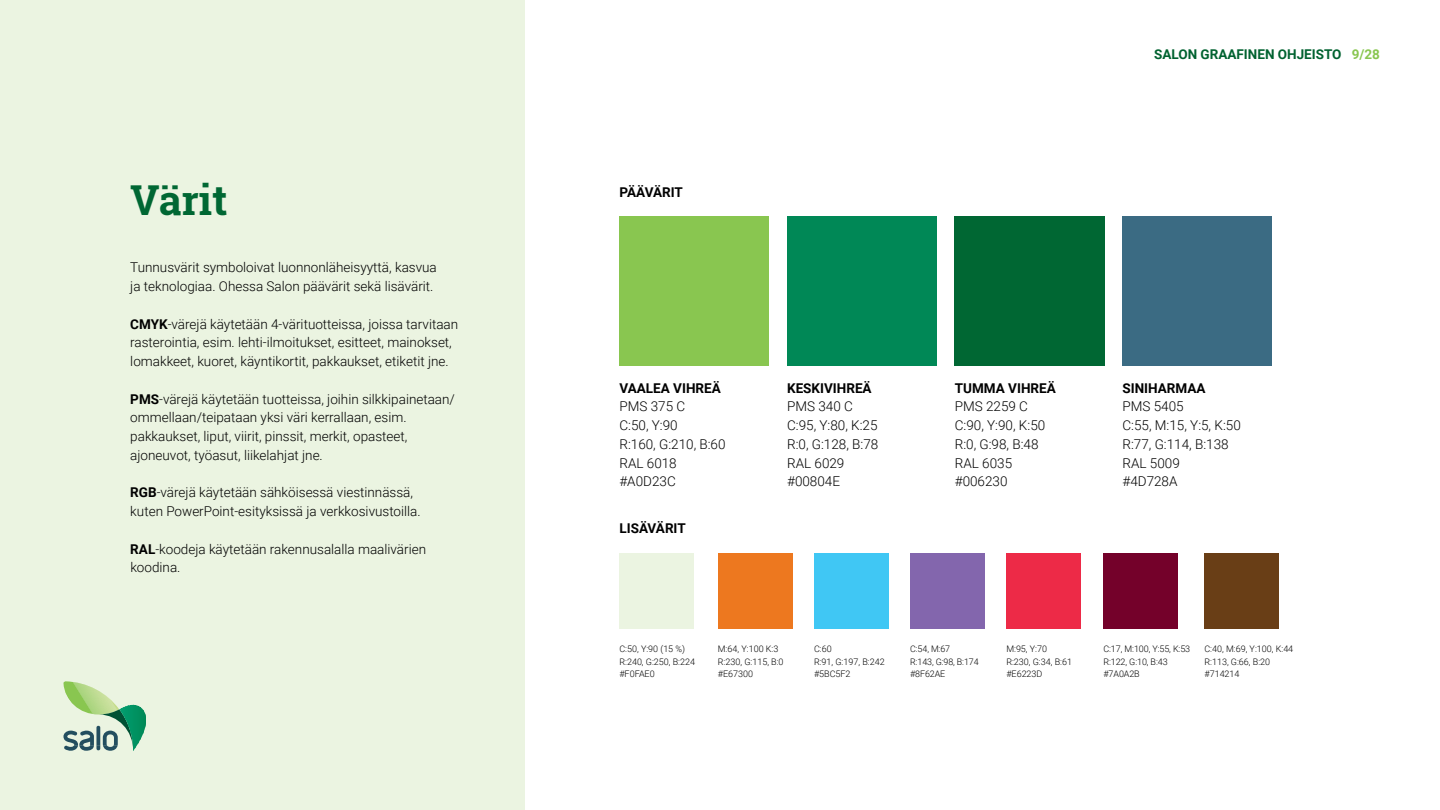
<style>
.page{position:relative;width:1440px;height:810px;background:#fff}
.page>*{position:absolute;margin:0;border:0;box-sizing:border-box;transform-origin:0 0}
.t1{font:700 41.25px "Roboto Slab";color:#006733}
.t2{font:300 13.5px/18.8px "Roboto";color:#000}
.t3{font:700 13.5px "Roboto";color:#000}
.t4{font:700 13.5px "Roboto";color:#006230}
.t5{font:300 9px/12.8px "Roboto";color:#000}
.s1{font-weight:700}
.s2{color:#89c650}
</style>
<div class="page">
<div style="left:0;top:0;width:525px;height:810px;background:#ebf4e1"></div>
<hr style="left:133px;top:705px;width:1px;height:46px;background:#009362">
<hr style="left:134px;top:705px;width:1px;height:46px;background:#009261">
<hr style="left:135px;top:705px;width:1px;height:46px;background:#009261">
<hr style="left:136px;top:705px;width:1px;height:46px;background:#009160">
<hr style="left:137px;top:705px;width:1px;height:46px;background:#00905f">
<hr style="left:138px;top:705px;width:1px;height:46px;background:#008f5e">
<hr style="left:139px;top:705px;width:1px;height:46px;background:#008e5c">
<hr style="left:140px;top:705px;width:1px;height:46px;background:#008d5c">
<hr style="left:141px;top:705px;width:1px;height:46px;background:#008c5a">
<hr style="left:142px;top:705px;width:1px;height:46px;background:#008b5a">
<hr style="left:143px;top:705px;width:1px;height:46px;background:#008a58">
<hr style="left:144px;top:705px;width:1px;height:46px;background:#008957">
<hr style="left:145px;top:705px;width:1px;height:46px;background:#008957">
<hr style="left:146px;top:705px;width:1px;height:46px;background:#008856">
<svg style="left:63px;top:681px;width:70px;height:70px"></svg>
<div style="left:619px;top:216px;width:150px;height:150px;background:#89c650"></div>
<div style="left:718px;top:554px;width:75px;height:75px;background:#ed781f"></div>
<div style="left:910px;top:554px;width:75px;height:75px;background:#8366ad"></div>
<div style="left:619px;top:554px;width:75px;height:75px;background:#ebf4e1"></div>
<div style="left:814px;top:554px;width:75px;height:75px;background:#40c7f4"></div>
<div style="left:1006px;top:554px;width:75px;height:75px;background:#ed2a47"></div>
<div style="left:1103px;top:554px;width:75px;height:75px;background:#74012a"></div>
<div style="left:1204px;top:554px;width:75px;height:75px;background:#693e16"></div>
<div style="left:787px;top:216px;width:150px;height:150px;background:#008856"></div>
<div style="left:955px;top:216px;width:150px;height:150px;background:#006733"></div>
<div style="left:1122px;top:216px;width:150px;height:150px;background:#3b6b83"></div>
<h1 class="t1" style="left:130px;top:172px;width:99px">Värit</h1>
<p class="t2" style="left:130px;top:258px;width:308px">Tunnusvärit symboloivat luonnonläheisyyttä, kasvua ja teknologiaa. Ohessa Salon päävärit sekä lisävärit.</p>
<p class="t2" style="left:130px;top:314px;width:329px"><span class="s1">CMYK</span>-värejä käytetään 4-värituotteissa, joissa tarvitaan rasterointia, esim. lehti-ilmoitukset, esitteet, mainokset, lomakkeet, kuoret, käyntikortit, pakkaukset, etiketit jne.</p>
<p class="t2" style="left:130px;top:389px;width:326px"><span class="s1">PMS</span>-värejä käytetään tuotteissa, joihin silkkipainetaan/ ommellaan/teipataan yksi väri kerrallaan, esim. pakkaukset, liput, viirit, pinssit, merkit, opasteet, ajoneuvot, työasut, liikelahjat jne.</p>
<p class="t2" style="left:130px;top:483px;width:292px"><span class="s1">RGB</span>-värejä käytetään sähköisessä viestinnässä, kuten PowerPoint-esityksissä ja verkkosivustoilla.</p>
<p class="t2" style="left:130px;top:539px;width:297px"><span class="s1">RAL</span>-koodeja käytetään rakennusalalla maalivärien koodina.</p>
<p class="t3" style="left:619px;top:182px;width:65px">PÄÄVÄRIT</p>
<p class="t3" style="left:619px;top:378px;width:103px">VAALEA VIHREÄ</p>
<p class="t2" style="left:619px;top:397px;width:108px">PMS 375 C<br>C:50, Y:90<br>R:160, G:210, B:60<br>RAL 6018 #A0D23C</p>
<p class="t3" style="left:619px;top:519px;width:68px">LISÄVÄRIT</p>
<p class="t3" style="left:787px;top:378px;width:86px">KESKIVIHREÄ</p>
<p class="t2" style="left:787px;top:397px;width:93px">PMS 340 C<br>C:95, Y:80, K:25<br>R:0, G:128, B:78<br>RAL 6029 #00804E</p>
<p class="t4" style="left:1154px;top:44px;width:227px">SALON GRAAFINEN OHJEISTO <span class="s2">9/28</span></p>
<p class="t3" style="left:955px;top:378px;width:103px">TUMMA VIHREÄ</p>
<p class="t2" style="left:955px;top:397px;width:92px">PMS 2259 C<br>C:90, Y:90, K:50<br>R:0, G:98, B:48<br>RAL 6035 #006230</p>
<p class="t3" style="left:1123px;top:378px;width:85px">SINIHARMAA</p>
<p class="t2" style="left:1123px;top:397px;width:120px">PMS 5405<br>C:55, M:15, Y:5, K:50<br>R:77, G:114, B:138<br>RAL 5009<br>#4D728A</p>
<p class="t5" style="left:619px;top:642px;width:77px">C:50, Y:90 (15 %)<br>R:240, G:250, B:224 #F0FAE0</p>
<p class="t5" style="left:814px;top:642px;width:72px">C:60<br>R:91, G:197, B:242 #5BC5F2</p>
<p class="t5" style="left:1006px;top:642px;width:67px">M:95, Y:70<br>R:230, G:34, B:61 #E6223D</p>
<p class="t5" style="left:1103px;top:642px;width:88px">C:17, M:100, Y:55, K:53<br>R:122, G:10, B:43 #7A0A2B</p>
<p class="t5" style="left:1204px;top:642px;width:90px">C:40, M:69, Y:100, K:44<br>R:113, G:66, B:20 #714214</p>
<p class="t5" style="left:718px;top:642px;width:67px">M:64, Y:100 K:3<br>R:230, G:115, B:0 #E67300</p>
<p class="t5" style="left:910px;top:642px;width:70px">C:54, M:67<br>R:143, G:98, B:174 #8F62AE</p>
</div>
